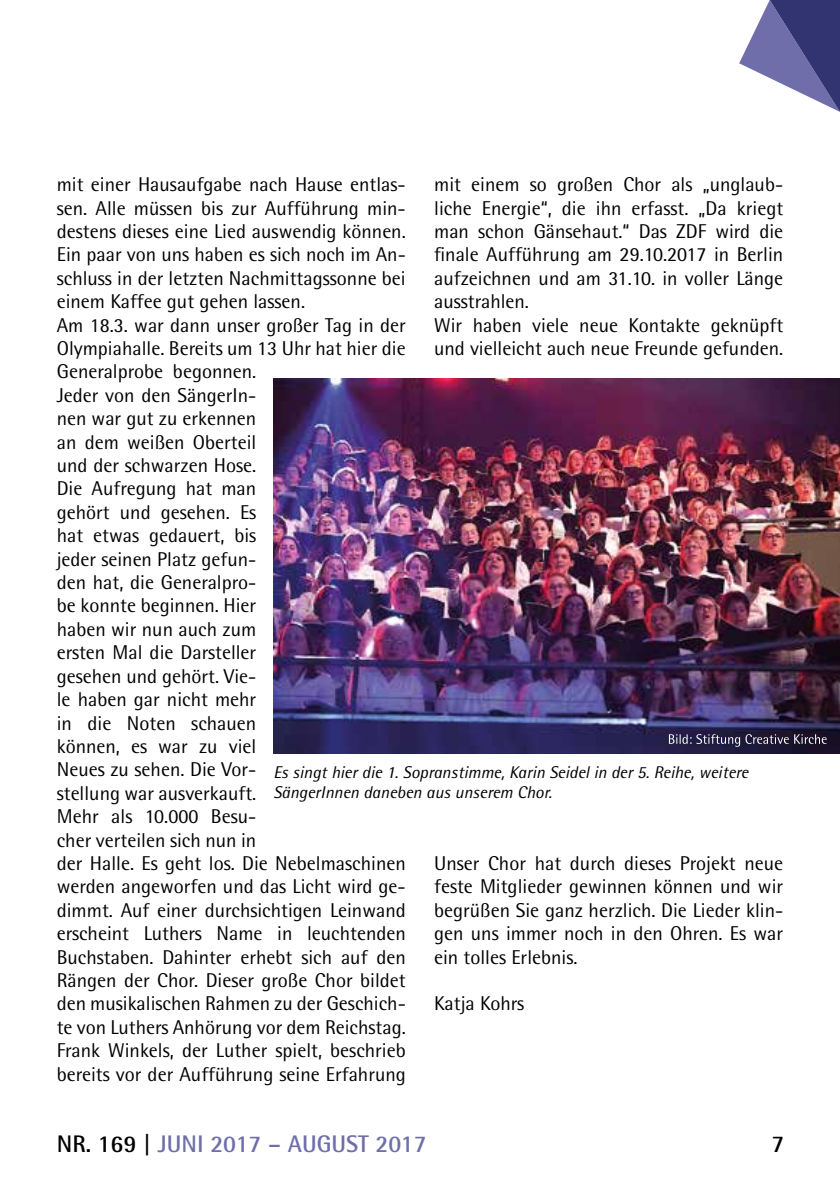
<style>
.page{position:relative;width:840px;height:1191px;background:#fff}
.page>*{position:absolute;margin:0;border:0;box-sizing:border-box;transform-origin:0 0}
.t1{font:700 24px "Rotis Semi Sans";color:#706eaa}
.t2{font:700 24px "Rotis Semi Sans";color:#000}
.t3{font:20px/23.4px "Rotis Semi Sans";color:#000}
.t4{font:italic 17px/20.6px "Rotis Semi Sans";color:#000}
.s1{color:#000}
</style>
<div class="page">
<svg style="left:739px;top:0;width:100px;height:112px"></svg>
<img style="left:273px;top:378px;width:566px;height:375px">
<svg style="left:668px;top:734px;width:158px;height:12px"></svg>
<p class="t3" style="left:57px;top:172px;width:350px">mit einer Hausaufgabe nach Hause entlas&shy;sen. Alle müssen bis zur Aufführung min&shy;destens dieses eine Lied auswendig können.<br>Ein paar von uns haben es sich noch im An&shy;schluss in der letzten Nachmittagssonne bei einem Kaffee gut gehen lassen.<br>Am 18.3. war dann unser großer Tag in der<br>Olympiahalle. Bereits um 13 Uhr hat hier die<br>Generalprobe begonnen.<br>Jeder von den SängerIn-<br>nen war gut zu erkennen<br>an dem weißen Oberteil<br>und der schwarzen Hose.<br>Die Aufregung hat man<br>gehört und gesehen. Es<br>hat etwas gedauert, bis<br>jeder seinen Platz gefun-<br>den hat, die Generalpro-<br>be konnte beginnen. Hier<br>haben wir nun auch zum<br>ersten Mal die Darsteller<br>gesehen und gehört. Vie-<br>le haben gar nicht mehr<br>in die Noten schauen<br>können, es war zu viel<br>Neues zu sehen. Die Vor-<br>stellung war ausverkauft.<br>Mehr als 10.000 Besu-<br>cher verteilen sich nun in<br>der Halle. Es geht los. Die Nebelmaschinen werden angeworfen und das Licht wird ge&shy;dimmt. Auf einer durchsichtigen Leinwand erscheint Luthers Name in leuchtenden<br>Buchstaben. Dahinter erhebt sich auf den<br>Rängen der Chor. Dieser große Chor bildet den musikalischen Rahmen zu der Geschich&shy;te von Luthers Anhörung vor dem Reichstag.<br>Frank Winkels, der Luther spielt, beschrieb bereits vor der Aufführung seine Erfahrung</p>
<p class="t3" style="left:434px;top:172px;width:350px">mit einem so großen Chor als „unglaub&shy;liche Energie“, die ihn erfasst. „Da kriegt man schon Gänsehaut.“ Das ZDF wird die finale Aufführung am 29.10.2017 in Berlin aufzeichnen und am 31.10. in voller Länge ausstrahlen.<br>Wir haben viele neue Kontakte geknüpft und vielleicht auch neue Freunde gefunden.</p>
<p class="t4" style="left:273px;top:761px;width:476px">Es singt hier die 1. Sopranstimme, Karin Seidel in der 5. Reihe, weitere<br>SängerInnen daneben aus unserem Chor.</p>
<p class="t3" style="left:434px;top:851px;width:350px;text-align:justify">Unser Chor hat durch dieses Projekt neue feste Mitglieder gewinnen können und wir begrüßen Sie ganz herzlich. Die Lieder klin&shy;gen uns immer noch in den Ohren. Es war ein tolles Erlebnis.</p>
<p class="t3" style="left:434px;top:991px;width:91px">Katja Kohrs</p>
<p class="t1" style="left:57px;top:1129px;width:371px"><span class="s1">NR. 169 |</span> JUNI 2017 – AUGUST 2017</p>
<p class="t2" style="left:771px;top:1129px;width:14px">7</p>
</div>
